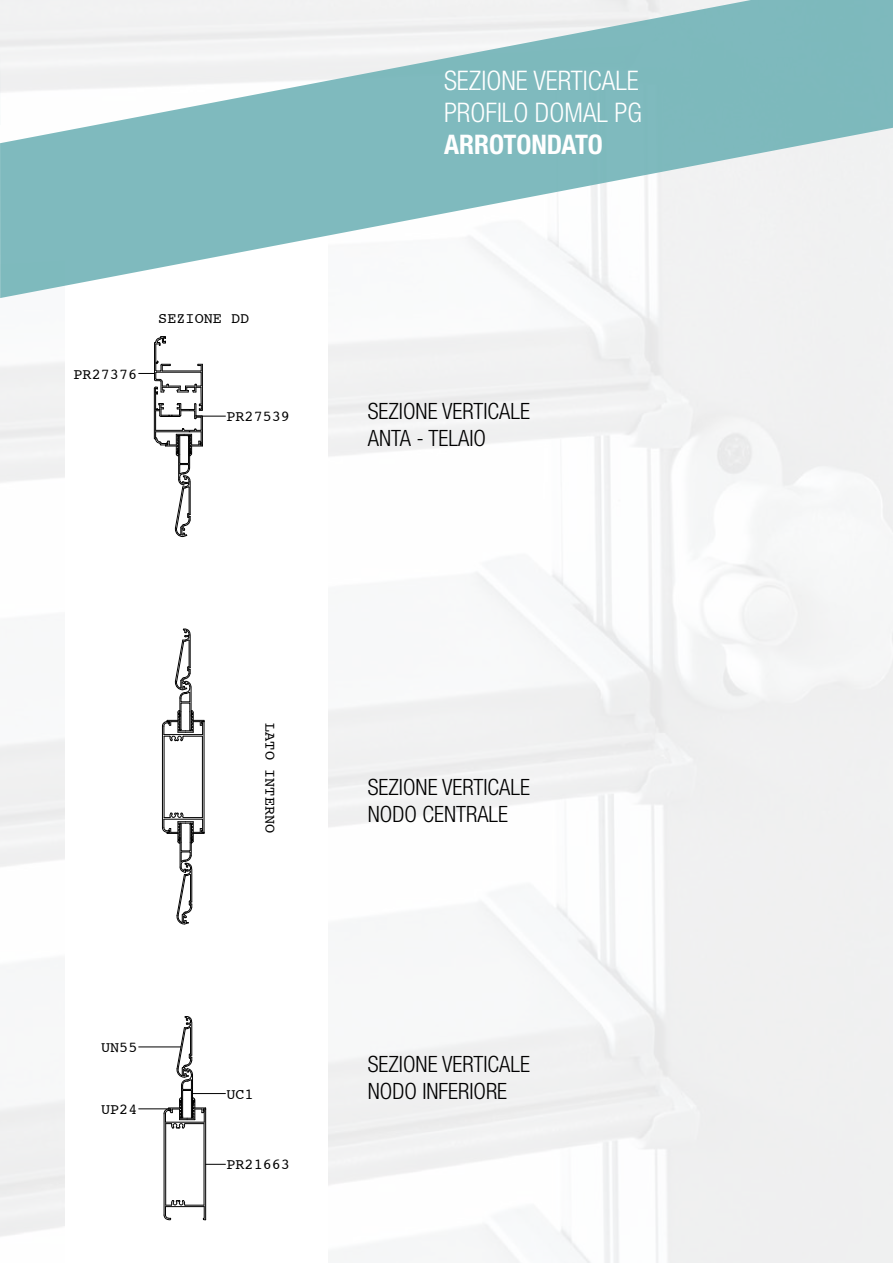
<style>
.page{position:relative;width:893px;height:1263px;background:#fff}
.page>*{position:absolute;margin:0;border:0;box-sizing:border-box;transform-origin:0 0}
.t1{font:300 condensed 27px/32.4px "Helvetica Neue";color:#fff}
.t2{font:700 condensed 27px "Helvetica Neue";color:#fff}
.t3{font:300 condensed 22.5px/27px "Helvetica Neue";color:#000}
.t4{font:15.15px "Courier";color:#000}
</style>
<div class="page">
<hr style="left:205px;top:1109px;width:1px;height:111px;background:#000">
<hr style="left:204px;top:1123px;width:1px;height:82px;background:#000">
<hr style="left:165px;top:1123px;width:1px;height:82px;background:#000">
<hr style="left:164px;top:1114px;width:1px;height:101px;background:#000">
<svg style="left:164px;top:1200px;width:42px;height:20px"></svg>
<svg style="left:164px;top:1016px;width:42px;height:112px"></svg>
<hr style="left:204px;top:722px;width:1px;height:110px;background:#000">
<hr style="left:202px;top:736px;width:1px;height:81px;background:#000">
<hr style="left:164px;top:736px;width:1px;height:81px;background:#000">
<hr style="left:162px;top:726px;width:1px;height:102px;background:#000">
<svg style="left:162px;top:813px;width:43px;height:111px"></svg>
<svg style="left:162px;top:629px;width:43px;height:112px"></svg>
<svg style="left:206px;top:1164px;width:19px;height:1px"></svg>
<hr style="left:139px;top:1108px;width:30px;height:1px;background:#000">
<hr style="left:192px;top:1093px;width:33px;height:1px;background:#000">
<hr style="left:139px;top:1047px;width:42px;height:1px;background:#000">
<hr style="left:195px;top:416px;width:30px;height:1px;background:#000">
<svg style="left:139px;top:336px;width:64px;height:201px"></svg>
<svg style="left:0;top:0;width:893px;height:298px;fill:#7fbabe"></svg>
<p class="t4" style="left:74px;top:362px;width:65px">PR27376</p>
<p class="t4" style="left:158px;top:306px;width:93px">SEZIONE DD</p>
<p class="t4" style="left:226px;top:405px;width:65px">PR27539</p>
<p class="t1" style="left:444px;top:64px;width:199px">SEZIONE VERTICALE<br>PROFILO DOMAL PG</p>
<p class="t2" style="left:444px;top:128px;width:160px">ARROTONDATO</p>
<p class="t3" style="left:368px;top:397px;width:164px">SEZIONE VERTICALE<br>ANTA - TELAIO</p>
<p class="t4" style="left:101px;top:1035px;width:38px">UN55</p>
<p class="t4" style="left:101px;top:1097px;width:38px">UP24</p>
<p class="t4" style="left:282px;top:723px;width:112px;rotate:90deg">LATO INTERNO</p>
<p class="t3" style="left:368px;top:774px;width:164px">SEZIONE VERTICALE<br>NODO CENTRALE</p>
<p class="t4" style="left:226px;top:1082px;width:29px">UC1</p>
<p class="t4" style="left:226px;top:1153px;width:65px">PR21663</p>
<p class="t3" style="left:368px;top:1050px;width:164px">SEZIONE VERTICALE<br>NODO INFERIORE</p>
</div>
